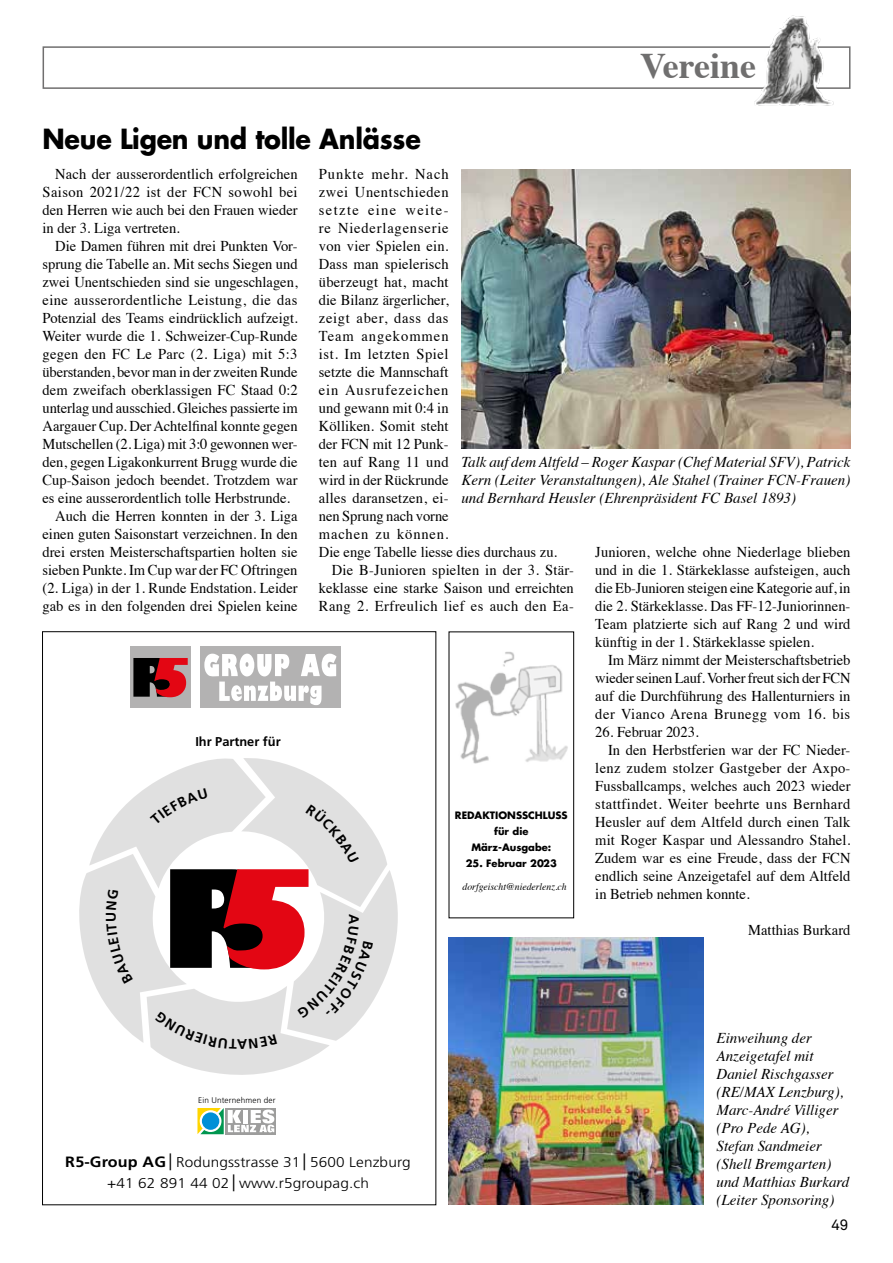
<style>
.page{position:relative;width:893px;height:1263px;background:#fff}
.page>*{position:absolute;margin:0;border:0;box-sizing:border-box;transform-origin:0 0}
.t1{font:700 36px "Times";color:#706f6f}
.t2{font:700 27px "Futura";letter-spacing:-.01em;color:#000;scale:.94 1}
.t3{font:15px/18px "Times";color:#000;text-align:justify}
.t4{font:italic 15px/18px "Times";color:#000;text-align:justify}
.t5{font:15px "Times";letter-spacing:.02em;color:#000}
.t6{font:15px "Times";letter-spacing:.03em;color:#000}
.t7{font:15px "Times";letter-spacing:.065em;color:#000}
.t8{font:15px "Times";letter-spacing:.025em;color:#000}
.t9{font:15px "Times";letter-spacing:.04em;color:#000}
.t10{font:15px "Times";letter-spacing:.055em;color:#000}
.t11{font:15px "Times";letter-spacing:.045em;color:#000}
.t12{font:15px "Times";letter-spacing:.095em;color:#000}
.t13{font:15px "Akkurat Pro";color:#000}
.t14{font:300 14.25px/20.5px "Frutiger";letter-spacing:.01em;color:#000;text-align:center;scale:1.08 1}
.t15{font:700 13.95px "Frutiger";color:#000}
.t16{font:700 12.75px "Frutiger";color:#000}
.t17{font:700 9.9px/16px "Futura";color:#000;text-align:center}
.t18{font:italic 9.9px "Times";color:#000}
.t19{font:300 8.25px "Frutiger";letter-spacing:.015em;color:#000}
.s1{font-weight:700;font-size:14.85px}
.s2{font-size:22.05px}
</style>
<div class="page">
<div style="left:43px;top:46px;width:807px;height:43px;border:2px solid #706f6f"></div>
<img style="left:755px;top:15px;width:81px;height:90px">
<img style="left:461px;top:169px;width:389px;height:280px">
<img style="left:449px;top:938px;width:255px;height:267px">
<div style="left:130px;top:647px;width:60px;height:61px;background:#b3b2b2"></div>
<div style="left:200px;top:647px;width:141px;height:61px;background:#b3b2b2"></div>
<svg style="left:133px;top:658px;width:55px;height:39px;background:#791e23"></svg>
<svg style="left:204px;top:654px;width:133px;height:51px"></svg>
<svg style="left:274px;top:1108px;width:2px;height:26px"></svg>
<svg style="left:197px;top:1108px;width:77px;height:26px"></svg>
<div style="left:449px;top:631px;width:125px;height:287px;border:1px solid #000"></div>
<img style="left:455px;top:651px;width:113px;height:113px">
<svg style="left:79px;top:758px;width:319px;height:317px"></svg>
<h1 class="t1" style="left:640px;top:32px;width:118px">Vereine</h1>
<h2 class="t2" style="left:43px;top:120px;width:404px">Neue Ligen und tolle Anlässe</h2>
<p class="t3" style="left:43px;top:163px;width:257px;text-indent:13px">Nach der ausserordentlich erfolgreichen Saison 2021/22 ist der FCN sowohl bei den Herren wie auch bei den Frauen wieder in der 3. Liga vertreten.</p>
<p class="t3" style="left:55px;top:235px;width:244px">Die Damen führen mit drei Punkten Vor-</p>
<p class="t3" style="left:43px;top:253px;width:257px">sprung die Tabelle an. Mit sechs Siegen und</p>
<p class="t3" style="left:43px;top:271px;width:257px">zwei Unentschieden sind sie ungeschlagen,</p>
<p class="t8" style="left:43px;top:286px;width:256px">eine ausserordentliche Leistung, die das</p>
<p class="t3" style="left:43px;top:307px;width:257px">Potenzial des Teams eindrücklich aufzeigt.</p>
<p class="t3" style="left:43px;top:325px;width:257px">Weiter wurde die 1. Schweizer-Cup-Runde</p>
<p class="t5" style="left:43px;top:340px;width:256px">gegen den FC Le Parc (2. Liga) mit 5:3</p>
<p class="t3" style="left:43px;top:361px;width:256px">überstanden, bevor man in der zweiten Runde</p>
<p class="t3" style="left:43px;top:379px;width:257px">dem zweifach oberklassigen FC Staad 0:2</p>
<p class="t3" style="left:43px;top:397px;width:257px">unterlag und ausschied. Gleiches passierte im</p>
<p class="t3" style="left:43px;top:415px;width:257px">Aargauer Cup. Der Achtelfinal konnte gegen</p>
<p class="t3" style="left:43px;top:433px;width:257px">Mutschellen (2. Liga) mit 3:0 gewonnen wer-</p>
<p class="t3" style="left:43px;top:451px;width:257px">den, gegen Ligakonkurrent Brugg wurde die</p>
<p class="t3" style="left:43px;top:469px;width:257px">Cup-Saison jedoch beendet. Trotzdem war</p>
<p class="t3" style="left:43px;top:487px;width:249px">es eine ausserordentlich tolle Herbstrunde.</p>
<p class="t3" style="left:55px;top:505px;width:244px">Auch die Herren konnten in der 3. Liga</p>
<p class="t3" style="left:43px;top:523px;width:257px">einen guten Saisonstart verzeichnen. In den</p>
<p class="t3" style="left:43px;top:541px;width:257px">drei ersten Meisterschaftspartien holten sie</p>
<p class="t3" style="left:43px;top:559px;width:256px">sieben Punkte. Im Cup war der FC Oftringen</p>
<p class="t3" style="left:43px;top:577px;width:257px">(2. Liga) in der 1. Runde Endstation. Leider</p>
<p class="t3" style="left:43px;top:595px;width:257px">gab es in den folgenden drei Spielen keine</p>
<p class="t7" style="left:319px;top:160px;width:131px">Punkte mehr. Nach</p>
<p class="t9" style="left:319px;top:178px;width:131px">zwei Unentschieden</p>
<p class="t12" style="left:319px;top:196px;width:131px">setzte eine weite-</p>
<p class="t10" style="left:319px;top:214px;width:131px">re Niederlagenserie</p>
<p class="t3" style="left:319px;top:235px;width:131px">von vier Spielen ein.</p>
<p class="t3" style="left:319px;top:253px;width:131px">Dass man spielerisch</p>
<p class="t3" style="left:319px;top:271px;width:131px">überzeugt hat, macht</p>
<p class="t3" style="left:319px;top:289px;width:131px">die Bilanz ärgerlicher,</p>
<p class="t11" style="left:319px;top:304px;width:131px">zeigt aber, dass das</p>
<p class="t7" style="left:319px;top:322px;width:131px">Team angekommen</p>
<p class="t9" style="left:319px;top:340px;width:131px">ist. Im letzten Spiel</p>
<p class="t3" style="left:319px;top:361px;width:131px">setzte die Mannschaft</p>
<p class="t7" style="left:319px;top:376px;width:131px">ein Ausrufezeichen</p>
<p class="t3" style="left:319px;top:397px;width:131px">und gewann mit 0:4 in</p>
<p class="t3" style="left:319px;top:415px;width:131px">Kölliken. Somit steht</p>
<p class="t3" style="left:319px;top:433px;width:131px">der FCN mit 12 Punk-</p>
<p class="t5" style="left:319px;top:448px;width:131px">ten auf Rang 11 und</p>
<p class="t3" style="left:319px;top:469px;width:131px">wird in der Rückrunde</p>
<p class="t3" style="left:319px;top:487px;width:131px">alles daransetzen, ei-</p>
<p class="t3" style="left:319px;top:505px;width:131px">nen Sprung nach vorne</p>
<p class="t10" style="left:319px;top:520px;width:131px">machen zu können.</p>
<p class="t3" style="left:319px;top:541px;width:240px">Die enge Tabelle liesse dies durchaus zu.</p>
<p class="t5" style="left:332px;top:556px;width:244px">Die B-Junioren spielten in der 3. Stär-</p>
<p class="t3" style="left:319px;top:577px;width:256px">keklasse eine starke Saison und erreichten</p>
<p class="t6" style="left:319px;top:592px;width:257px">Rang 2. Erfreulich lief es auch den Ea-</p>
<p class="t4" style="left:461px;top:452px;width:391px">Talk auf dem Altfeld – Roger Kaspar (Chef Material SFV), Patrick Kern (Leiter Veranstaltungen), Ale Stahel (Trainer FCN-Frauen) und Bernhard Heusler (Ehrenpräsident FC Basel 1893)</p>
<p class="t3" style="left:595px;top:541px;width:257px">Junioren, welche ohne Niederlage blieben und in die 1. Stärkeklasse aufsteigen, auch die Eb-Junioren steigen eine Kategorie auf, in die 2. Stärkeklasse. Das FF-12-Juniorinnen-Team platzierte sich auf Rang 2 und wird künftig in der 1. Stärkeklasse spielen.</p>
<p class="t3" style="left:595px;top:649px;width:257px;text-indent:13px">Im März nimmt der Meisterschaftsbetrieb wieder seinen Lauf. Vorher freut sich der FCN auf die Durchführung des Hallenturniers in der Vianco Arena Brunegg vom 16. bis</p>
<p class="t3" style="left:595px;top:721px;width:105px">26. Februar 2023.</p>
<p class="t3" style="left:608px;top:739px;width:244px">In den Herbstferien war der FC Nieder-</p>
<p class="t5" style="left:595px;top:754px;width:257px">lenz zudem stolzer Gastgeber der Axpo-</p>
<p class="t3" style="left:595px;top:775px;width:257px">Fussballcamps, welches auch 2023 wieder</p>
<p class="t6" style="left:595px;top:790px;width:256px">stattfindet. Weiter beehrte uns Bernhard</p>
<p class="t3" style="left:595px;top:811px;width:256px">Heusler auf dem Altfeld durch einen Talk</p>
<p class="t3" style="left:595px;top:829px;width:256px">mit Roger Kaspar und Alessandro Stahel.</p>
<p class="t3" style="left:595px;top:847px;width:257px">Zudem war es eine Freude, dass der FCN</p>
<p class="t3" style="left:595px;top:865px;width:257px">endlich seine Anzeigetafel auf dem Altfeld</p>
<p class="t3" style="left:595px;top:883px;width:156px">in Betrieb nehmen konnte.</p>
<p class="t3" style="left:748px;top:919px;width:104px">Matthias Burkard</p>
<p class="t16" style="left:195px;top:734px;width:87px">Ihr Partner für</p>
<p class="t17" style="left:455px;top:807px;width:114px">REDAKTIONSSCHLUSS für die<br>März-Ausgabe:</p>
<p class="t17" style="left:466px;top:855px;width:93px">25. Februar 2023</p>
<p class="t18" style="left:463px;top:878px;width:105px">dorfgeischt@niederlenz.ch</p>
<p class="t15" style="left:103px;top:922px;width:12px;rotate:-90deg">U</p>
<p class="t19" style="left:198px;top:1096px;width:79px">Ein Unternehmen der</p>
<p class="t14" style="left:65px;top:1152px;width:321px"><span class="s1">R5-Group AG</span> <span class="s2">|</span> Rodungsstrasse 31 <span class="s2">|</span> 5600 Lenzburg +41 62 891 44 02 <span class="s2">|</span> www.r5groupag.ch</p>
<p class="t4" style="left:716px;top:1028px;width:134px;text-align:left">Einweihung der<br>Anzeigetafel mit<br>Daniel Rischgasser (RE/MAX Lenzburg),<br>Marc-André Villiger (Pro Pede AG),<br>Stefan Sandmeier (Shell Bremgarten) und Matthias Burkard (Leiter Sponsoring)</p>
<p class="t13" style="left:831px;top:1216px;width:18px">49</p>
</div>
